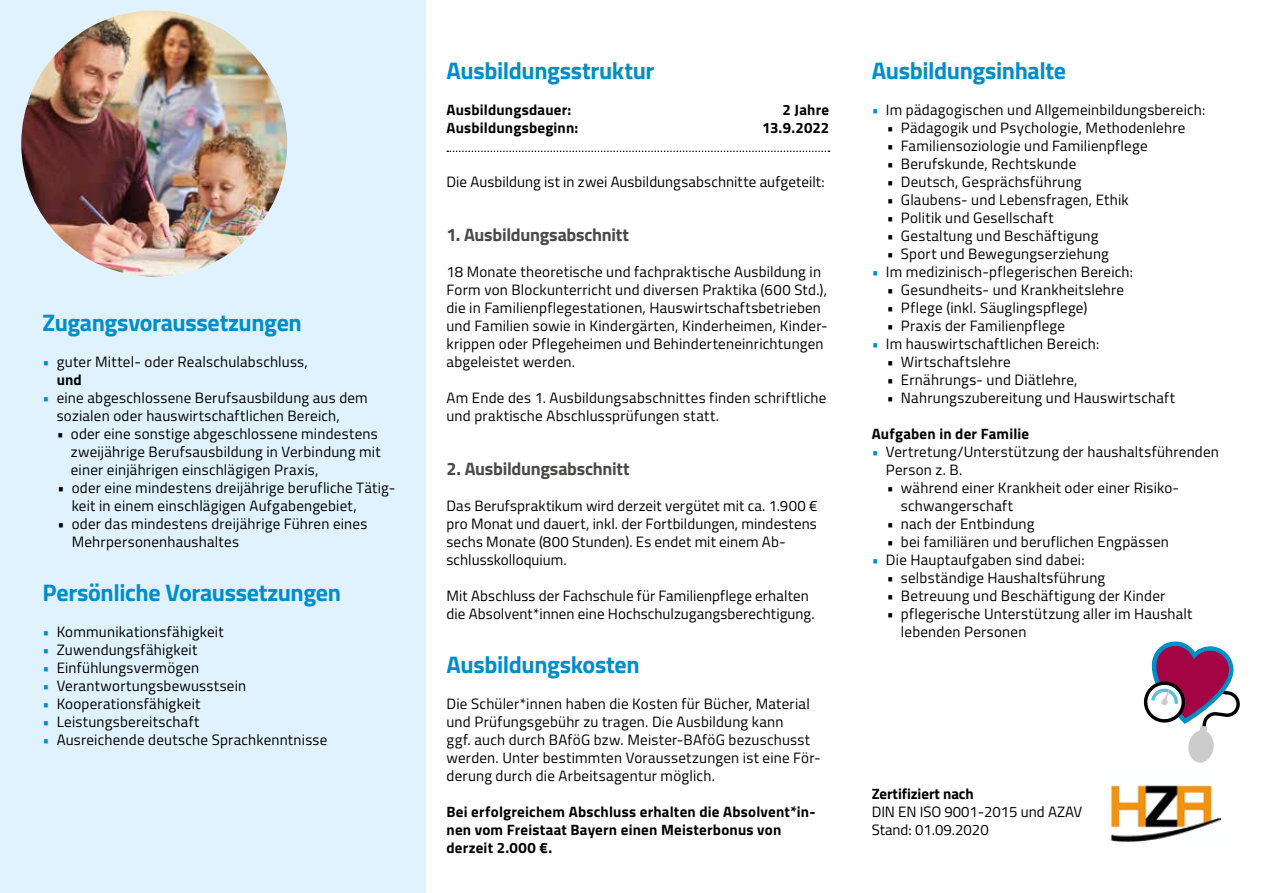
<style>
.page{position:relative;width:1263px;height:893px;background:#fff}
.page>*{position:absolute;margin:0;border:0;box-sizing:border-box;transform-origin:0 0}
.t1{font:700 24px "Titillium";letter-spacing:-.015em;color:#008eca}
.t2{font:700 18px "Titillium";letter-spacing:-.015em;color:#4a4a49}
.t3{font:15px/18px "Titillium";letter-spacing:.015em;color:#000}
.t4{font:700 15px/18px "Titillium";letter-spacing:.015em;color:#000}
.t5{font:15px/18px "Titillium";letter-spacing:-.005em;color:#000}
.t6{font:700 15px "Titillium";letter-spacing:-.005em;color:#000}
.s1{color:#008eca}
.s2{font-weight:700}
</style>
<div class="page">
<div style="left:0;top:0;width:425px;height:893px;background:#dff2fd"></div>
<img style="left:21px;top:11px;width:266px;height:266px;border-radius:133px">
<svg style="left:447px;top:151px;width:382px;height:1px"></svg>
<svg style="left:1144px;top:641px;width:96px;height:122px"></svg>
<img style="left:1110px;top:785px;width:110px;height:58px">
<h1 class="t1" style="left:43px;top:304px;width:261px">Zugangsvoraussetzungen</h1>
<p class="t3" style="left:57px;top:352px;width:253px;text-indent:-14px"><span class="s1">•</span> guter Mittel- oder Realschulabschluss, <span class="s2">und</span></p>
<p class="t3" style="left:57px;top:388px;width:313px;text-indent:-14px"><span class="s1">•</span> eine abgeschlossene Berufsausbildung aus dem sozialen oder hauswirtschaftlichen Bereich,</p>
<p class="t3" style="left:71px;top:424px;width:311px;text-indent:-14px">• oder eine sonstige abgeschlossene mindestens zweijährige Berufsausbildung in Verbindung mit einer einjährigen einschlägigen Praxis,</p>
<p class="t3" style="left:72px;top:478px;width:325px;text-indent:-14px">• oder eine mindestens dreijährige berufliche Tätig&shy;keit in einem einschlägigen Aufgabengebiet,</p>
<p class="t3" style="left:72px;top:514px;width:297px;text-indent:-14px">• oder das mindestens dreijährige Führen eines<br>Mehrpersonenhaushaltes</p>
<h1 class="t1" style="left:43px;top:574px;width:300px">Persönliche Voraussetzungen</h1>
<p class="t3" style="left:43px;top:622px;width:183px"><span class="s1">•</span> Kommunikationsfähigkeit</p>
<p class="t3" style="left:43px;top:640px;width:156px"><span class="s1">•</span> Zuwendungsfähigkeit</p>
<p class="t3" style="left:43px;top:658px;width:158px"><span class="s1">•</span> Einfühlungsvermögen</p>
<p class="t3" style="left:43px;top:676px;width:205px"><span class="s1">•</span> Verantwortungsbewusstsein</p>
<p class="t3" style="left:43px;top:694px;width:160px"><span class="s1">•</span> Kooperationsfähigkeit</p>
<p class="t3" style="left:43px;top:712px;width:159px"><span class="s1">•</span> Leistungsbereitschaft</p>
<p class="t3" style="left:43px;top:730px;width:286px"><span class="s1">•</span> Ausreichende deutsche Sprachkenntnisse</p>
<h1 class="t1" style="left:446px;top:52px;width:209px">Ausbildungsstruktur</h1>
<p class="t4" style="left:446px;top:99px;width:126px">Ausbildungsdauer:</p>
<p class="t4" style="left:783px;top:99px;width:48px">2 Jahre</p>
<p class="t4" style="left:446px;top:117px;width:133px">Ausbildungsbeginn:</p>
<p class="t4" style="left:762px;top:117px;width:69px">13.9.2022</p>
<p class="t3" style="left:446px;top:172px;width:380px">Die Ausbildung ist in zwei Ausbildungsabschnitte aufgeteilt:</p>
<p class="t2" style="left:446px;top:220px;width:184px">1. Ausbildungsabschnitt</p>
<p class="t3" style="left:446px;top:262px;width:383px">18 Monate theoretische und fachpraktische Ausbildung in Form von Blockunterricht und diversen Praktika (600 Std.), die in Familienpflegestationen, Hauswirtschaftsbetrieben und Familien sowie in Kindergärten, Kinderheimen, Kinder&shy;krippen oder Pflegeheimen und Behinderteneinrichtungen abgeleistet werden.</p>
<p class="t3" style="left:446px;top:388px;width:381px">Am Ende des 1. Ausbildungsabschnittes finden schriftliche und praktische Abschlussprüfungen statt.</p>
<p class="t2" style="left:446px;top:454px;width:185px">2. Ausbildungsabschnitt</p>
<p class="t3" style="left:446px;top:496px;width:372px">Das Berufspraktikum wird derzeit vergütet mit ca. 1.900 € pro Monat und dauert, inkl. der Fortbildungen, mindestens sechs Monate (800 Stunden). Es endet mit einem Ab&shy;schlusskolloquium.</p>
<p class="t3" style="left:446px;top:586px;width:370px">Mit Abschluss der Fachschule für Familienpflege erhalten die Absolvent*innen eine Hochschulzugangsberechtigung.</p>
<h1 class="t1" style="left:446px;top:646px;width:195px">Ausbildungskosten</h1>
<p class="t3" style="left:446px;top:694px;width:376px">Die Schüler*innen haben die Kosten für Bücher, Material und Prüfungsgebühr zu tragen. Die Ausbildung kann<br>ggf. auch durch BAföG bzw. Meister-BAföG bezuschusst werden. Unter bestimmten Voraussetzungen ist eine För&shy;derung durch die Arbeitsagentur möglich.</p>
<p class="t4" style="left:446px;top:801px;width:370px">Bei erfolgreichem Abschluss erhalten die Absolvent*in&shy;nen vom Freistaat Bayern einen Meisterbonus von derzeit 2.000 €.</p>
<h1 class="t1" style="left:872px;top:52px;width:196px">Ausbildungsinhalte</h1>
<p class="t3" style="left:872px;top:100px;width:335px"><span class="s1">•</span> Im pädagogischen und Allgemeinbildungsbereich:</p>
<p class="t3" style="left:887px;top:118px;width:300px">• Pädagogik und Psychologie, Methodenlehre</p>
<p class="t3" style="left:887px;top:136px;width:262px">• Familiensoziologie und Familienpflege</p>
<p class="t3" style="left:887px;top:154px;width:191px">• Berufskunde, Rechtskunde</p>
<p class="t3" style="left:887px;top:172px;width:196px">• Deutsch, Gesprächsführung</p>
<p class="t3" style="left:887px;top:190px;width:243px">• Glaubens- und Lebensfragen, Ethik</p>
<p class="t3" style="left:887px;top:208px;width:168px">• Politik und Gesellschaft</p>
<p class="t3" style="left:887px;top:226px;width:213px">• Gestaltung und Beschäftigung</p>
<p class="t3" style="left:887px;top:244px;width:224px">• Sport und Bewegungserziehung</p>
<p class="t3" style="left:872px;top:262px;width:263px"><span class="s1">•</span> Im medizinisch-pflegerischen Bereich:</p>
<p class="t3" style="left:887px;top:280px;width:239px">• Gesundheits- und Krankheitslehre</p>
<p class="t3" style="left:887px;top:298px;width:202px">• Pflege (inkl. Säuglingspflege)</p>
<p class="t3" style="left:887px;top:316px;width:180px">• Praxis der Familienpflege</p>
<p class="t3" style="left:872px;top:334px;width:229px"><span class="s1">•</span> Im hauswirtschaftlichen Bereich:</p>
<p class="t3" style="left:887px;top:352px;width:126px">• Wirtschaftslehre</p>
<p class="t3" style="left:887px;top:370px;width:192px">• Ernährungs- und Diätlehre,</p>
<p class="t3" style="left:887px;top:388px;width:290px">• Nahrungszubereitung und Hauswirtschaft</p>
<p class="t4" style="left:872px;top:423px;width:159px">Aufgaben in der Familie</p>
<p class="t3" style="left:886px;top:442px;width:335px;text-indent:-14px"><span class="s1">•</span> Vertretung/Unterstützung der haushaltsführenden<br>Person z. B.</p>
<p class="t3" style="left:901px;top:478px;width:280px;text-indent:-14px">• während einer Krankheit oder einer Risiko&shy;schwangerschaft</p>
<p class="t3" style="left:887px;top:514px;width:149px">• nach der Entbindung</p>
<p class="t3" style="left:887px;top:532px;width:284px">• bei familiären und beruflichen Engpässen</p>
<p class="t3" style="left:872px;top:550px;width:214px"><span class="s1">•</span> Die Hauptaufgaben sind dabei:</p>
<p class="t3" style="left:887px;top:568px;width:220px">• selbständige Haushaltsführung</p>
<p class="t3" style="left:887px;top:586px;width:280px">• Betreuung und Beschäftigung der Kinder</p>
<p class="t3" style="left:901px;top:604px;width:293px;text-indent:-14px">• pflegerische Unterstützung aller im Haushalt lebenden Personen</p>
<p class="t6" style="left:872px;top:782px;width:104px">Zertifiziert nach</p>
<p class="t5" style="left:872px;top:802px;width:212px">DIN EN ISO 9001-2015 und AZAV<br>Stand: 01.09.2020</p>
</div>
